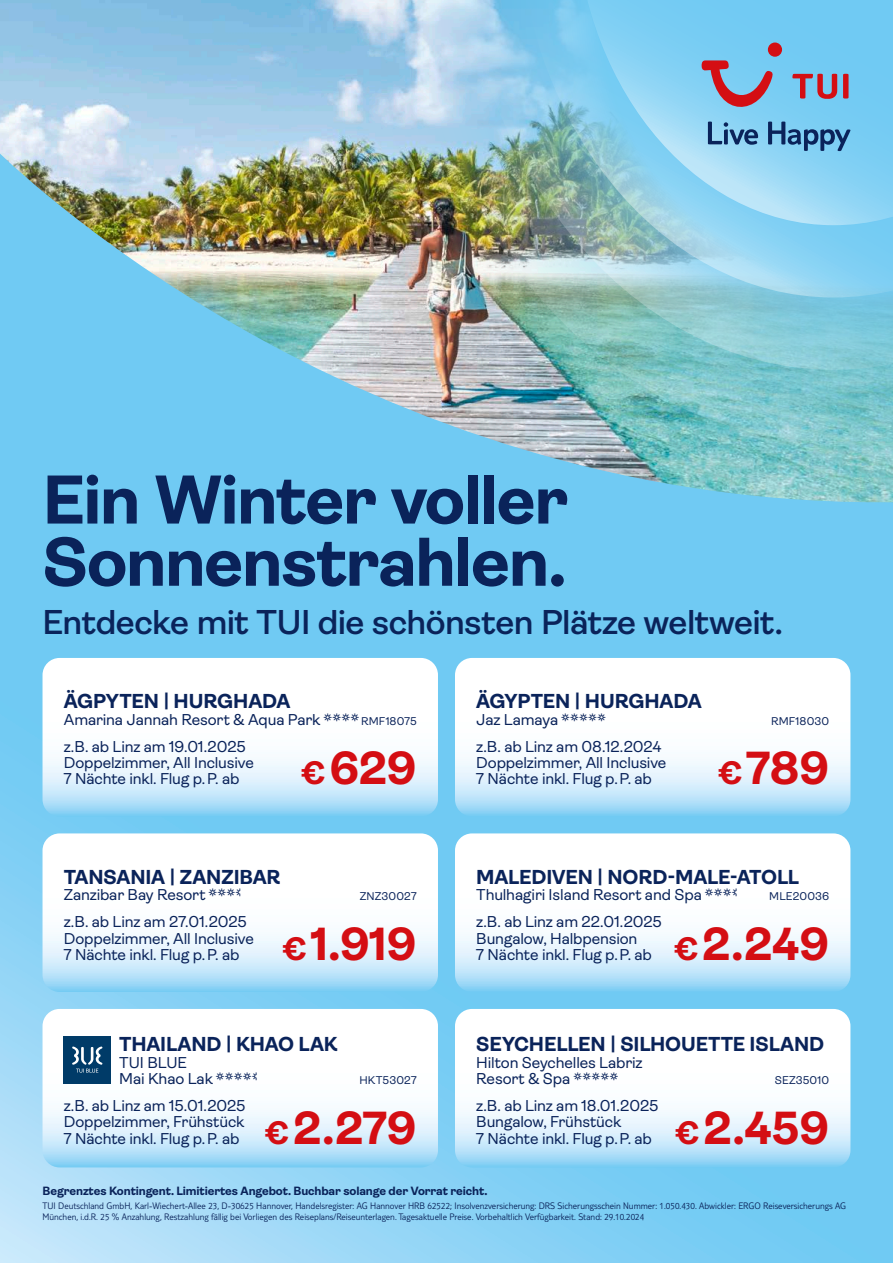
<style>
.page{position:relative;width:893px;height:1263px;background:#fff}
.page>*{position:absolute;margin:0;border:0;box-sizing:border-box;transform-origin:0 0}
.t1{font:700 69.15px/62.2px "Ambit";letter-spacing:-.025em;color:#0a235a}
.t2{font:700 46.5px "Ambit";letter-spacing:-.01em;color:#d40e13}
.t3{font:600 34.5px "Ambit";letter-spacing:-.02em;color:#0a235a}
.t4{font:700 20.25px "Ambit";letter-spacing:-.01em;color:#0a235a}
.t5{font:15.75px/16.4px "Ambit";letter-spacing:-.01em;color:#0a235a}
.t6{font:700 12px "Ambit";letter-spacing:-.01em;color:#0a235a}
.t7{font:11.25px "Ambit";letter-spacing:.01em;color:#0a235a}
.t8{font:300 9.75px/11.7px "TUI Type";color:#0a235a}
.s1{font-size:11.25px}
.s2{font-size:32.55px}
.s3{font-weight:700;font-size:32.55px;color:#d40e13}
.s4{font-weight:700;font-size:46.5px;color:#d40e13}
</style>
<div class="page">
<img style="left:0;top:0;width:318px;height:141px">
<svg style="left:342px;top:0;width:58px;height:141px;background:#accfe9"></svg>
<svg style="left:400px;top:0;width:58px;height:141px;background:#bed9ee"></svg>
<svg style="left:458px;top:0;width:58px;height:141px;background:#a1ceec"></svg>
<svg style="left:516px;top:0;width:59px;height:141px;background:#81c5e4"></svg>
<svg style="left:575px;top:0;width:318px;height:141px;background:#7ccdf2"></svg>
<div style="left:768px;top:43px;width:14px;height:14px;background:#d40e13;border-radius:50%"></div>
<svg style="left:702px;top:60px;width:148px;height:81px;background:#80a5c6"></svg>
<img style="left:0;top:141px;width:893px;height:1122px">
<svg style="left:43px;top:658px;width:395px;height:158px"></svg>
<svg style="left:455px;top:658px;width:395px;height:158px"></svg>
<svg style="left:43px;top:833px;width:395px;height:159px"></svg>
<svg style="left:455px;top:833px;width:395px;height:159px"></svg>
<svg style="left:43px;top:1009px;width:395px;height:158px"></svg>
<svg style="left:455px;top:1009px;width:395px;height:158px"></svg>
<div style="left:64px;top:1036px;width:47px;height:47px;background:#003b68"></div>
<svg style="left:72px;top:1046px;width:31px;height:27px"></svg>
<svg style="left:562px;top:713px;width:44px;height:8px"></svg>
<svg style="left:209px;top:889px;width:31px;height:7px"></svg>
<svg style="left:705px;top:889px;width:32px;height:7px"></svg>
<svg style="left:216px;top:1072px;width:41px;height:8px"></svg>
<svg style="left:574px;top:1072px;width:44px;height:8px"></svg>
<h1 class="t1" style="left:43px;top:469px;width:527px">Ein Winter voller<br>Sonnenstrahlen.</h1>
<h3 class="t3" style="left:43px;top:603px;width:742px">Entdecke mit TUI die schönsten Plätze weltweit.</h3>
<p class="t4" style="left:64px;top:690px;width:228px">ÄGPYTEN | HURGHADA</p>
<p class="t5" style="left:64px;top:706px;width:354px;line-height:27px">Amarina Jannah Resort &amp; Aqua Park ✔<span class="s1">RMF18075 </span>z.B. ab Linz am 19.01.2025</p>
<p class="t5" style="left:64px;top:755px;width:192px">Doppelzimmer, All Inclusive<br>7 Nächte inkl. Flug p.P. ab</p>
<h2 class="t2" style="left:301px;top:743px;width:117px"><span class="s2">€</span>629</h2>
<p class="t4" style="left:64px;top:866px;width:218px">TANSANIA | ZANZIBAR</p>
<p class="t5" style="left:64px;top:887px;width:143px">Zanzibar Bay Resort</p>
<p class="t7" style="left:360px;top:890px;width:58px">ZNZ30027</p>
<p class="t5" style="left:64px;top:914px;width:192px">z.B. ab Linz am 27.01.2025<br>Doppelzimmer, All Inclusive<br>7 Nächte inkl. Flug p.P. ab</p>
<h2 class="t2" style="left:283px;top:918px;width:135px"><span class="s2">€</span>1.919</h2>
<p class="t4" style="left:119px;top:1033px;width:220px">THAILAND | KHAO LAK</p>
<p class="t5" style="left:119px;top:1054px;width:95px">TUI BLUE<br>Mai Khao Lak</p>
<p class="t7" style="left:359px;top:1074px;width:59px">HKT53027</p>
<p class="t5" style="left:64px;top:1097px;width:354px">z.B. ab Linz am 15.01.2025<br>Doppelzimmer, Frühstück<br>7 Nächte inkl. Flug p.P. ab <span class="s3">€</span><span class="s4">2.279</span></p>
<p class="t4" style="left:476px;top:690px;width:227px">ÄGYPTEN | HURGHADA</p>
<p class="t5" style="left:476px;top:711px;width:83px">Jaz Lamaya</p>
<p class="t7" style="left:771px;top:715px;width:59px">RMF18030</p>
<p class="t5" style="left:476px;top:738px;width:192px">z.B. ab Linz am 08.12.2024<br>Doppelzimmer, All Inclusive<br>7 Nächte inkl. Flug p.P. ab</p>
<h2 class="t2" style="left:718px;top:743px;width:112px"><span class="s2">€</span>789</h2>
<p class="t4" style="left:476px;top:866px;width:324px">MALEDIVEN | NORD-MALE-ATOLL</p>
<p class="t5" style="left:476px;top:887px;width:227px">Thulhagiri Island Resort and Spa</p>
<p class="t7" style="left:769px;top:890px;width:61px">MLE20036</p>
<p class="t5" style="left:476px;top:914px;width:354px">z.B. ab Linz am 22.01.2025<br>Bungalow, Halbpension<br>7 Nächte inkl. Flug p.P. ab <span class="s3">€</span><span class="s4">2.249</span></p>
<p class="t4" style="left:476px;top:1033px;width:349px">SEYCHELLEN | SILHOUETTE ISLAND</p>
<p class="t5" style="left:476px;top:1054px;width:168px">Hilton Seychelles Labriz<br>Resort &amp; Spa</p>
<p class="t7" style="left:775px;top:1074px;width:56px">SEZ35010</p>
<p class="t5" style="left:476px;top:1097px;width:354px">z.B. ab Linz am 18.01.2025<br>Bungalow, Frühstück<br>7 Nächte inkl. Flug p.P. ab <span class="s3">€</span><span class="s4">2.459</span></p>
<p class="t6" style="left:43px;top:1184px;width:446px">Begrenztes Kontingent. Limitiertes Angebot. Buchbar solange der Vorrat reicht.</p>
<p class="t8" style="left:43px;top:1199px;width:805px">TUI Deutschland GmbH, Karl-Wiechert-Allee 23, D-30625 Hannover, Handelsregister: AG Hannover HRB 62522; Insolvenzversicherung: DRS Sicherungsschein Nummer: 1.050.430. Abwickler: ERGO Reiseversicherungs AG<br>München, i.d.R. 25 % Anzahlung, Restzahlung fällig bei Vorliegen des Reiseplans/Reiseunterlagen. Tagesaktuelle Preise. Vorbehaltlich Verfügbarkeit. Stand: 29.10.2024</p>
</div>
